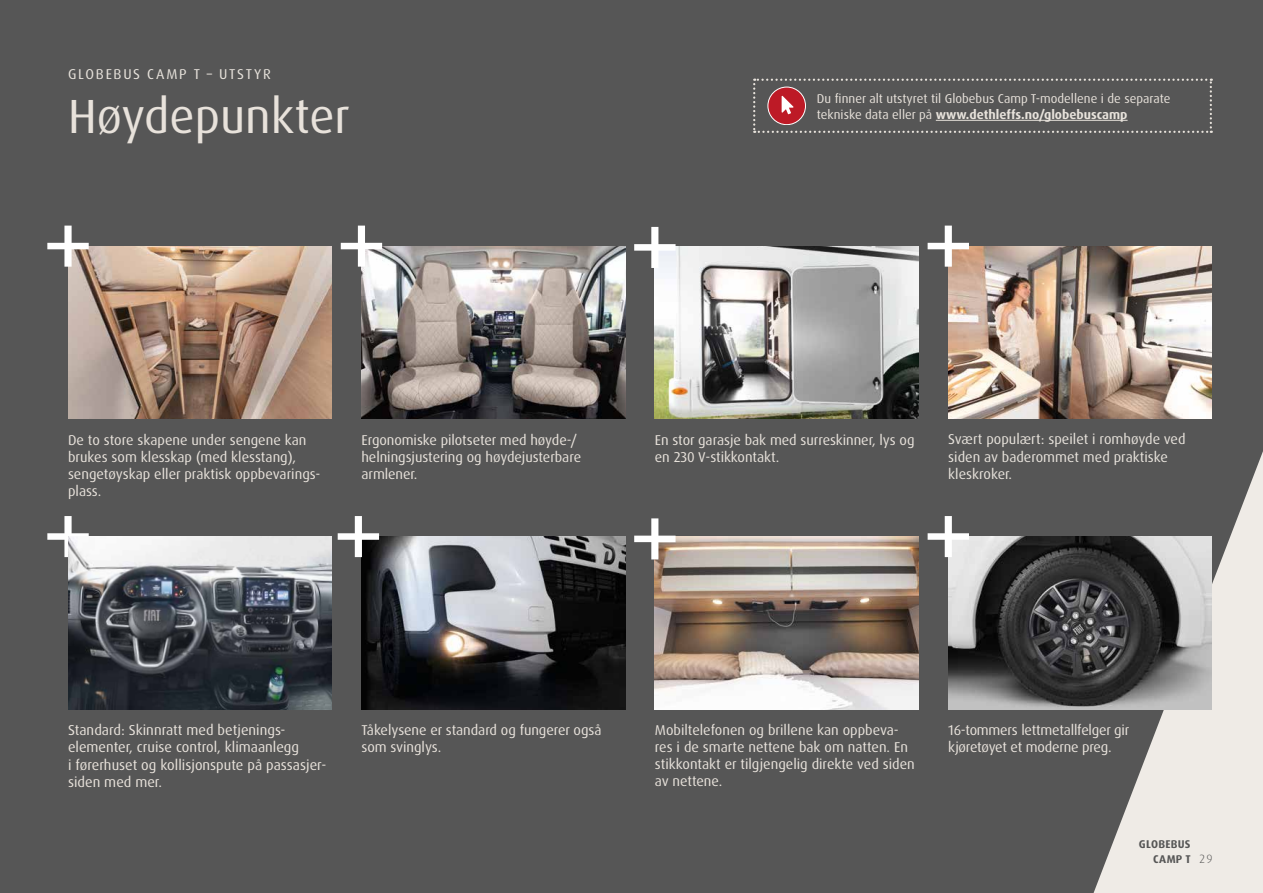
<style>
.page{position:relative;width:1263px;height:893px;background:#565656}
.page>*{position:absolute;margin:0;border:0;box-sizing:border-box;transform-origin:0 0}
.t1{font:48px "Dax Pro";color:#e8e2db}
.t2{font:14.4px/17.2px "Dax Pro";color:#e8e2db}
.t3{font:14.25px/17.1px "Dax Pro";letter-spacing:-.005em;color:#e8e2db}
.t4{font:14.25px/17.1px "Dax Pro";color:#e8e3dc}
.t5{font:14.25px "Dax Pro";letter-spacing:.12em;color:#e8e3dc}
.t6{font:12.75px/16.5px "Dax OT";color:#e8e2db}
.t7{font:300 12px "Dax OT";color:#565656}
.t8{font:700 11.25px/14.4px "Dax Pro";letter-spacing:.025em;color:#565656;text-align:right}
.s1{font-weight:700;color:#e8e3dc}
</style>
<div class="page">
<svg style="left:1093px;top:451px;width:170px;height:442px;fill:#efebe6"></svg>
<img style="left:68px;top:246px;width:264px;height:173px">
<img style="left:361px;top:537px;width:264px;height:172px">
<img style="left:361px;top:246px;width:264px;height:173px">
<img style="left:655px;top:246px;width:263px;height:173px">
<img style="left:948px;top:246px;width:264px;height:173px">
<img style="left:655px;top:537px;width:263px;height:172px">
<svg style="left:47px;top:226px;width:42px;height:41px"></svg>
<svg style="left:47px;top:516px;width:42px;height:41px"></svg>
<svg style="left:338px;top:516px;width:41px;height:41px"></svg>
<svg style="left:341px;top:226px;width:41px;height:41px"></svg>
<svg style="left:634px;top:227px;width:41px;height:41px"></svg>
<svg style="left:928px;top:226px;width:41px;height:41px"></svg>
<svg style="left:634px;top:518px;width:41px;height:41px"></svg>
<img style="left:948px;top:537px;width:264px;height:172px">
<svg style="left:928px;top:516px;width:41px;height:41px"></svg>
<img style="left:68px;top:537px;width:264px;height:172px">
<svg style="left:753px;top:79px;width:459px;height:54px"></svg>
<p class="t5" style="left:68px;top:64px;width:204px">GLOBEBUS CAMP T – UTSTYR</p>
<h1 class="t1" style="left:68px;top:85px;width:283px">Høydepunkter</h1>
<p class="t6" style="left:817px;top:90px;width:355px">Du finner alt utstyret til Globebus Camp T-modellene i de separate tekniske data eller på <span class="s1">www.dethleffs.no/globebuscamp</span></p>
<p class="t3" style="left:68px;top:431px;width:254px">De to store skapene under sengene kan brukes som klesskap (med klesstang), sengetøyskap eller praktisk oppbevarings&shy;plass.</p>
<p class="t3" style="left:361px;top:431px;width:221px">Ergonomiske pilotseter med høyde-/ helningsjustering og høydejusterbare armlener.</p>
<p class="t3" style="left:655px;top:431px;width:261px">En stor garasje bak med surreskinner, lys og en 230 V-stikkontakt.</p>
<p class="t4" style="left:948px;top:431px;width:239px">Svært populært: speilet i romhøyde ved siden av baderommet med praktiske kleskroker.</p>
<p class="t2" style="left:68px;top:721px;width:260px">Standard: Skinnratt med betjenings&shy;elementer, cruise control, klimaanlegg<br>i førerhuset og kollisjonspute på passasjer&shy;siden med mer.</p>
<p class="t3" style="left:361px;top:721px;width:242px">Tåkelysene er standard og fungerer også som svinglys.</p>
<p class="t3" style="left:655px;top:721px;width:261px">Mobiltelefonen og brillene kan oppbeva&shy;res i de smarte nettene bak om natten. En stikkontakt er tilgjengelig direkte ved siden av nettene.</p>
<p class="t3" style="left:948px;top:721px;width:182px">16-tommers lettmetallfelger gir kjøretøyet et moderne preg.</p>
<p class="t8" style="left:1139px;top:837px;width:53px">GLOBEBUS<br>CAMP T</p>
<p class="t7" style="left:1199px;top:851px;width:14px">29</p>
</div>
